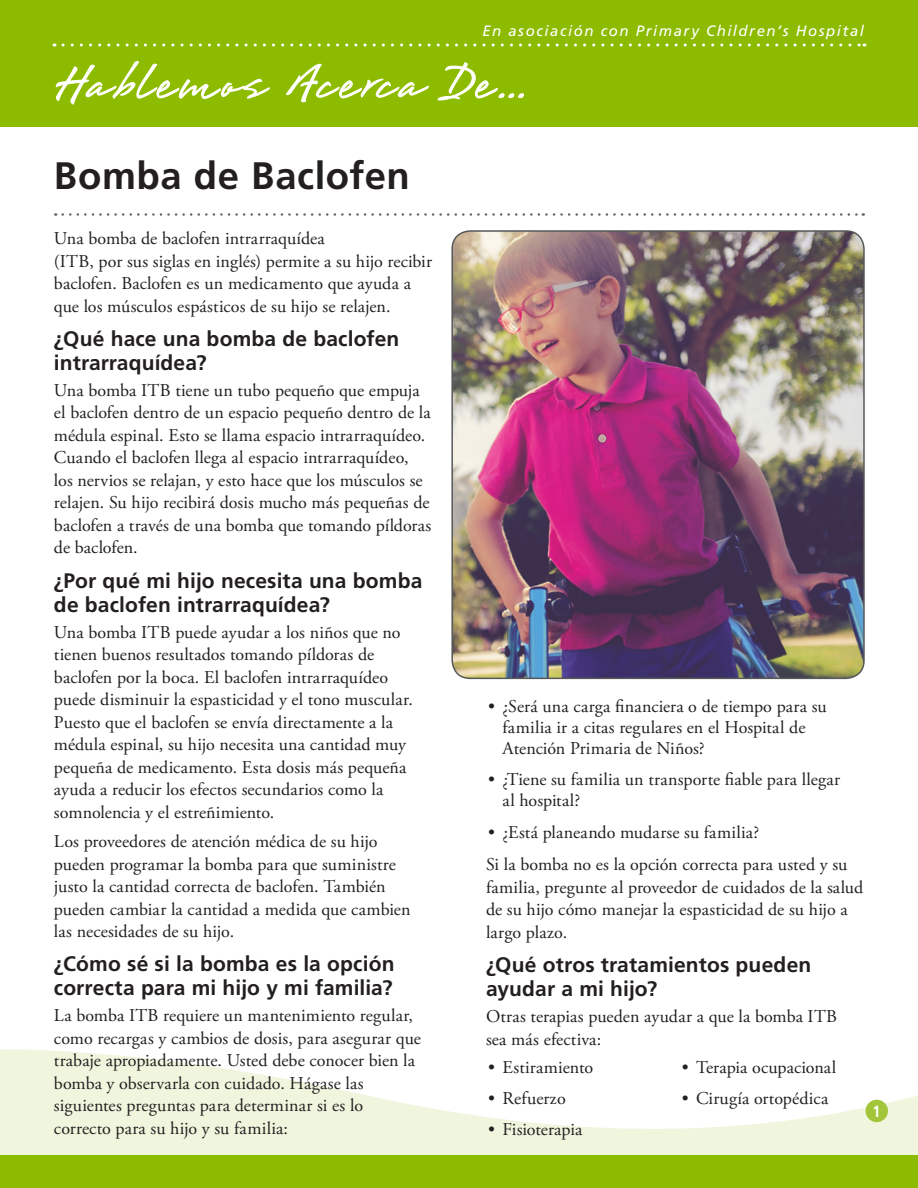
<style>
.page{position:relative;width:918px;height:1188px;background:#fff}
.page>*{position:absolute;margin:0;border:0;box-sizing:border-box;transform-origin:0 0}
.t1{font:60px "Brisa";letter-spacing:.055em;color:#fff}
.Title__h1{font:700 38.25px "Frutiger LT Std";letter-spacing:.015em;color:#231f20}
.Level_1__h2{font:700 21px/24px "Frutiger LT Std";letter-spacing:.005em;color:#231f20}
.Main__p{font:18px/22.5px "Adobe Garamond Pro";letter-spacing:.005em;color:#231f20}
.Page_number{font:700 condensed 16.2px "Frutiger LT Std";color:#fff}
.t2{font:italic 15px "Frutiger LT Std";letter-spacing:.1em;color:#fff}
</style>
<div class="page">
<svg style="left:0;top:1049px;width:918px;height:107px;fill:#f0f6de"></svg>
<div style="left:0;top:0;width:918px;height:127px;background:#8dbb00"></div>
<svg style="left:55px;top:61px;width:215px;height:44px"></svg>
<svg style="left:286px;top:64px;width:143px;height:39px"></svg>
<svg style="left:437px;top:62px;width:87px;height:39px"></svg>
<svg style="left:63px;top:44px;width:802px;height:2px"></svg>
<div style="left:866px;top:1100px;width:22px;height:22px;background:#a2c53a;border-radius:50%"></div>
<div style="left:0;top:1156px;width:918px;height:32px;background:#8dbb00"></div>
<svg style="left:63px;top:213px;width:801px;height:3px"></svg>
<img style="left:454px;top:231px;width:410px;height:447px">
<div style="left:451px;top:230px;width:414px;height:449px;border:2px solid #57585a;border-radius:18px"></div>
<p class="t2" style="left:482px;top:22px;width:383px">En asociación con Primary Children’s Hospital</p>
<h1 class="t1" style="left:54px;top:53px;width:474px">Hablemos Acerca De...</h1>
<p class="Title__h1" style="left:54px;top:154px;width:357px">Bomba de Baclofen</p>
<p class="Main__p" style="left:54px;top:228px;width:380px">Una bomba de baclofen intrarraquídea<br>(ITB, por sus siglas en inglés) permite a su hijo recibir baclofen. Baclofen es un medicamento que ayuda a que los músculos espásticos de su hijo se relajen.</p>
<p class="Level_1__h2" style="left:54px;top:327px;width:347px">¿Qué hace una bomba de baclofen intrarraquídea?</p>
<p class="Main__p" style="left:54px;top:380px;width:379px">Una bomba ITB tiene un tubo pequeño que empuja el baclofen dentro de un espacio pequeño dentro de la médula espinal. Esto se llama espacio intrarraquídeo.<br>Cuando el baclofen llega al espacio intrarraquídeo, los nervios se relajan, y esto hace que los músculos se relajen. Su hijo recibirá dosis mucho más pequeñas de baclofen a través de una bomba que tomando píldoras de baclofen.</p>
<p class="Level_1__h2" style="left:54px;top:568px;width:370px">¿Por qué mi hijo necesita una bomba de baclofen intrarraquídea?</p>
<p class="Main__p" style="left:54px;top:621px;width:361px">Una bomba ITB puede ayudar a los niños que no tienen buenos resultados tomando píldoras de baclofen por la boca. El baclofen intrarraquídeo puede disminuir la espasticidad y el tono muscular.<br>Puesto que el baclofen se envía directamente a la médula espinal, su hijo necesita una cantidad muy pequeña de medicamento. Esta dosis más pequeña ayuda a reducir los efectos secundarios como la somnolencia y el estreñimiento.</p>
<p class="Main__p" style="left:54px;top:831px;width:358px">Los proveedores de atención médica de su hijo pueden programar la bomba para que suministre justo la cantidad correcta de baclofen. También pueden cambiar la cantidad a medida que cambien las necesidades de su hijo.</p>
<p class="Level_1__h2" style="left:54px;top:952px;width:342px">¿Cómo sé si la bomba es la opción correcta para mi hijo y mi familia?</p>
<p class="Main__p" style="left:54px;top:1005px;width:368px">La bomba ITB requiere un mantenimiento regular, como recargas y cambios de dosis, para asegurar que trabaje apropiadamente. Usted debe conocer bien la bomba y observarla con cuidado. Hágase las siguientes preguntas para determinar si es lo correcto para su hijo y su familia:</p>
<p class="Main__p" style="left:502px;top:696px;width:326px;line-height:21px;text-indent:-14px">• ¿Será una carga financiera o de tiempo para su familia ir a citas regulares en el Hospital de<br>Atención Primaria de Niños?</p>
<p class="Main__p" style="left:502px;top:770px;width:339px;line-height:21px;text-indent:-14px">• ¿Tiene su familia un transporte fiable para llegar al hospital?</p>
<p class="Main__p" style="left:488px;top:821px;width:272px">• ¿Está planeando mudarse su familia?</p>
<p class="Main__p" style="left:486px;top:854px;width:379px">Si la bomba no es la opción correcta para usted y su familia, pregunte al proveedor de cuidados de la salud de su hijo cómo manejar la espasticidad de su hijo a largo plazo.</p>
<p class="Level_1__h2" style="left:486px;top:953px;width:327px">¿Qué otros tratamientos pueden ayudar a mi hijo?</p>
<p class="Main__p" style="left:486px;top:1006px;width:353px">Otras terapias pueden ayudar a que la bomba ITB sea más efectiva:</p>
<p class="Main__p" style="left:488px;top:1056px;width:106px">• Estiramiento</p>
<p class="Main__p" style="left:488px;top:1088px;width:79px">• Refuerzo</p>
<p class="Main__p" style="left:488px;top:1119px;width:96px">• Fisioterapia</p>
<p class="Main__p" style="left:682px;top:1056px;width:156px">• Terapia ocupacional</p>
<p class="Main__p" style="left:682px;top:1088px;width:148px">• Cirugía ortopédica</p>
<p class="Page_number" style="left:873px;top:1101px;width:10px">1</p>
</div>
